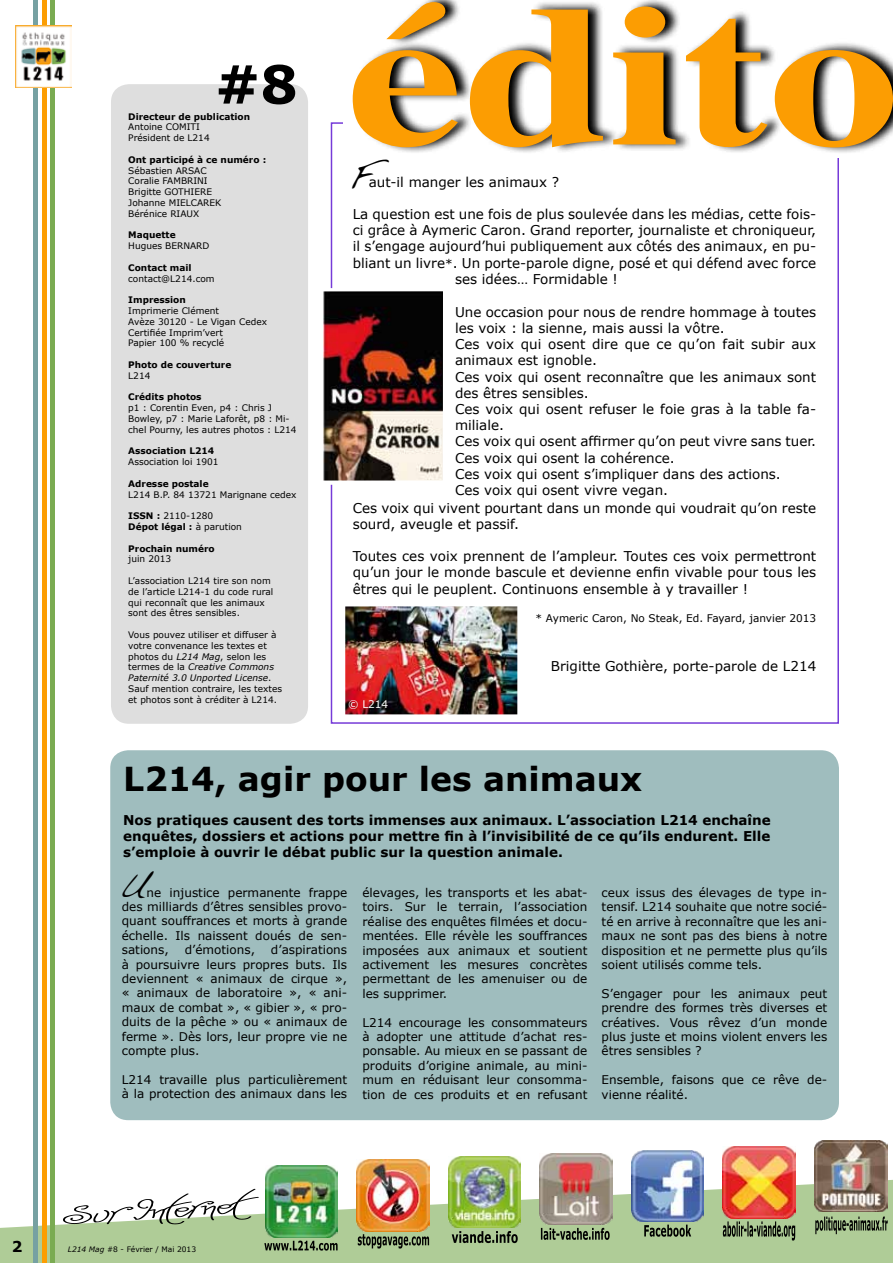
<style>
.page{position:relative;width:893px;height:1263px;background:#fff}
.page>*{position:absolute;margin:0;border:0;box-sizing:border-box;transform-origin:0 0}
.t1{font:700 52.5px "Verdana";color:#000}
.t2{font:37.5px "Handwriting Dakota";color:#000}
.t3{font:700 33px "Verdana";color:#000}
.t4{font:700 15px "Verdana";color:#000}
.t5{font:13.5px/16.2px "Verdana";color:#000}
.t6{font:700 13.5px/16.2px "Verdana";color:#000;text-align:justify}
.t7{font:12px/14.4px "Verdana";color:#000;text-align:justify}
.t8{font:10.5px "Verdana";color:#000}
.t9{font:10.5px "Verdana";color:#fff}
.t10{font:9px/10.8px "Verdana";color:#000}
.t11{font:700 9px "Verdana";color:#000}
.t12{font:7.5px "Verdana";color:#000}
.s1{font-weight:700}
.s2{font-style:italic}
.s3{font-size:12px}
</style>
<div class="page">
<svg style="left:0;top:1180px;width:893px;height:83px;fill:#afcc97"></svg>
<svg style="left:323px;top:288px;width:39px;height:197px"></svg>
<div style="left:110px;top:750px;width:729px;height:370px;background:#9fbdbe;border-radius:18px"></div>
<svg style="left:388px;top:0;width:483px;height:153px"></svg>
<svg style="left:353px;top:2px;width:540px;height:145px"></svg>
<div style="left:111px;top:84px;width:197px;height:640px;background:#dedede;border-radius:18px"></div>
<div style="left:33px;top:0;width:5px;height:1263px;background:#76a1a2"></div>
<div style="left:50px;top:0;width:5px;height:1263px;background:#7aab52"></div>
<hr style="left:42px;top:0;width:4px;height:1263px;background:#fc9d02">
<img style="left:16px;top:25px;width:55px;height:63px">
<svg style="left:63px;top:1189px;width:196px;height:35px"></svg>
<img style="left:357px;top:1159px;width:72px;height:72px">
<img style="left:448px;top:1156px;width:73px;height:72px">
<img style="left:723px;top:1147px;width:72px;height:71px">
<img style="left:631px;top:1150px;width:73px;height:71px">
<img style="left:265px;top:1166px;width:72px;height:71px">
<img style="left:540px;top:1153px;width:72px;height:71px">
<svg style="left:264px;top:1240px;width:74px;height:10px"></svg>
<svg style="left:358px;top:1234px;width:71px;height:14px"></svg>
<svg style="left:452px;top:1231px;width:66px;height:12px"></svg>
<svg style="left:541px;top:1228px;width:69px;height:12px"></svg>
<svg style="left:644px;top:1224px;width:47px;height:13px"></svg>
<svg style="left:723px;top:1221px;width:72px;height:19px"></svg>
<img style="left:815px;top:1140px;width:72px;height:72px">
<svg style="left:815px;top:1216px;width:73px;height:18px"></svg>
<img style="left:323px;top:291px;width:120px;height:189px">
<img style="left:345px;top:606px;width:172px;height:108px">
<h1 class="t1" style="left:215px;top:50px;width:84px">#8</h1>
<p class="t11" style="left:128px;top:110px;width:123px">Directeur de publication</p>
<p class="t10" style="left:128px;top:122px;width:83px">Antoine COMITI<br>Président de L214</p>
<p class="t11" style="left:128px;top:154px;width:140px">Ont participé à ce numéro :</p>
<p class="t10" style="left:128px;top:165px;width:95px">Sébastien ARSAC<br>Coralie FAMBRINI<br>Brigitte GOTHIERE<br>Johanne MIELCAREK<br>Bérénice RIAUX</p>
<p class="t11" style="left:128px;top:229px;width:49px">Maquette</p>
<p class="t10" style="left:128px;top:241px;width:83px">Hugues BERNARD</p>
<p class="t11" style="left:128px;top:262px;width:65px">Contact mail</p>
<p class="t10" style="left:128px;top:273px;width:88px">contact@L214.com</p>
<p class="t11" style="left:128px;top:294px;width:59px">Impression</p>
<p class="t10" style="left:128px;top:305px;width:140px">Imprimerie Clément<br>Avèze 30120 - Le Vigan Cedex<br>Certifiée Imprim’vert<br>Papier 100 % recyclé</p>
<p class="t11" style="left:128px;top:359px;width:105px">Photo de couverture</p>
<p class="t10" style="left:128px;top:370px;width:24px">L214</p>
<p class="t11" style="left:128px;top:391px;width:75px">Crédits photos</p>
<p class="t10" style="left:128px;top:403px;width:170px">p1 : Corentin Even, p4 : Chris J<br>Bowley, p7 : Marie Laforêt, p8 : Mi&shy;chel Pourny, les autres photos : L214</p>
<p class="t11" style="left:128px;top:445px;width:88px">Association L214</p>
<p class="t10" style="left:128px;top:457px;width:92px">Association loi 1901</p>
<p class="t11" style="left:128px;top:478px;width:82px">Adresse postale</p>
<p class="t10" style="left:128px;top:489px;width:170px">L214 B.P. 84 13721 Marignane cedex</p>
<p class="t10" style="left:128px;top:511px;width:115px"><span class="s1">ISSN :</span> 2110-1280<br><span class="s1">Dépot légal :</span> à parution</p>
<p class="t11" style="left:128px;top:542px;width:88px">Prochain numéro</p>
<p class="t10" style="left:128px;top:554px;width:45px">juin 2013</p>
<p class="t10" style="left:128px;top:575px;width:146px">L’association L214 tire son nom de l’article L214-1 du code rural qui reconnaît que les animaux sont des êtres sensibles.</p>
<p class="t10" style="left:128px;top:629px;width:155px">Vous pouvez utiliser et diffuser à votre convenance les textes et photos du <span class="s2">L214 Mag</span>, selon les termes de la <span class="s2">Creative Commons<br>Paternité 3.0 Unported License</span>.<br>Sauf mention contraire, les textes et photos sont à créditer à L214.</p>
<h2 class="t2" style="left:349px;top:153px;width:25px">F</h2>
<p class="t5" style="left:369px;top:174px;width:192px">aut-il manger les animaux ?</p>
<p class="t5" style="left:353px;top:206px;width:465px">La question est une fois de plus soulevée dans les médias, cette fois-</p>
<p class="t5" style="left:353px;top:222px;width:465px">ci grâce à Aymeric Caron. Grand reporter, journaliste et chroniqueur,</p>
<p class="t5" style="left:353px;top:239px;width:465px">il s’engage aujourd’hui publiquement aux côtés des animaux, en pu-</p>
<p class="t5" style="left:353px;top:255px;width:465px">bliant un livre<span class="s3">*</span>. Un porte-parole digne, posé et qui défend avec force</p>
<p class="t5" style="left:455px;top:272px;width:164px">ses idées… Formidable !</p>
<p class="t5" style="left:455px;top:304px;width:363px">Une occasion pour nous de rendre hommage à toutes les voix : la sienne, mais aussi la vôtre.<br>Ces voix qui osent dire que ce qu’on fait subir aux animaux est ignoble.<br>Ces voix qui osent reconnaître que les animaux sont des êtres sensibles.<br>Ces voix qui osent refuser le foie gras à la table fa&shy;miliale.<br>Ces voix qui osent affirmer qu’on peut vivre sans tuer.<br>Ces voix qui osent la cohérence.<br>Ces voix qui osent s’impliquer dans des actions.<br>Ces voix qui osent vivre vegan.</p>
<p class="t5" style="left:353px;top:500px;width:465px">Ces voix qui vivent pourtant dans un monde qui voudrait qu’on reste sourd, aveugle et passif.</p>
<p class="t5" style="left:353px;top:548px;width:465px;text-align:justify">Toutes ces voix prennent de l’ampleur. Toutes ces voix permettront qu’un jour le monde bascule et devienne enfin vivable pour tous les êtres qui le peuplent. Continuons ensemble à y travailler !</p>
<p class="t8" style="left:535px;top:612px;width:282px">* Aymeric Caron, No Steak, Ed. Fayard, janvier 2013</p>
<p class="t5" style="left:551px;top:658px;width:267px">Brigitte Gothière, porte-parole de L214</p>
<p class="t9" style="left:348px;top:697px;width:42px">© L214</p>
<h3 class="t3" style="left:123px;top:758px;width:521px">L214, agir pour les animaux</h3>
<p class="t6" style="left:123px;top:812px;width:649px">Nos pratiques causent des torts immenses aux animaux. L’association L214 enchaîne enquêtes, dossiers et actions pour mettre fin à l’invisibilité de ce qu’ils endurent. Elle s’emploie à ouvrir le débat public sur la question animale.</p>
<h2 class="t2" style="left:120px;top:862px;width:31px">U</h2>
<p class="t7" style="left:146px;top:885px;width:202px">ne injustice permanente frappe</p>
<p class="t7" style="left:122px;top:900px;width:227px">des milliards d’êtres sensibles provo&shy;quant souffrances et morts à grande échelle. Ils naissent doués de sen&shy;sations,</p>
<p class="t7" style="left:185px;top:943px;width:72px">d’émotions,</p>
<p class="t7" style="left:122px;top:943px;width:227px;text-indent:149px">d’aspirations à poursuivre leurs propres buts. Ils deviennent « animaux de cirque », « animaux de laboratoire », « ani&shy;maux de combat », « gibier », « pro&shy;duits de la pêche » ou « animaux de ferme ». Dès lors, leur propre vie ne compte plus.</p>
<p class="t7" style="left:122px;top:1072px;width:227px">L214 travaille plus particulièrement à la protection des animaux dans les</p>
<p class="t7" style="left:362px;top:885px;width:226px">élevages, les transports et les abat&shy;toirs. Sur le terrain, l’association réalise des enquêtes filmées et docu&shy;mentées. Elle révèle les souffrances imposées aux animaux et soutient activement les mesures concrètes permettant de les amenuiser ou de les supprimer.</p>
<p class="t7" style="left:362px;top:1015px;width:226px">L214 encourage les consommateurs à adopter une attitude d’achat res&shy;ponsable. Au mieux en se passant de produits d’origine animale, au mini&shy;mum en réduisant leur consomma&shy;tion de ces produits et en refusant</p>
<p class="t7" style="left:602px;top:885px;width:227px">ceux issus des élevages de type in&shy;tensif. L214 souhaite que notre socié&shy;té en arrive à reconnaître que les ani&shy;maux ne sont pas des biens à notre disposition et ne permette plus qu’ils soient utilisés comme tels.</p>
<p class="t7" style="left:602px;top:986px;width:227px">S’engager pour les animaux peut prendre des formes très diverses et créatives. Vous rêvez d’un monde plus juste et moins violent envers les êtres sensibles ?</p>
<p class="t7" style="left:602px;top:1073px;width:227px">Ensemble, faisons que ce rêve de&shy;vienne réalité.</p>
<p class="t4" style="left:12px;top:1237px;width:12px">2</p>
<p class="t12" style="left:68px;top:1244px;width:130px"><span class="s2">L214 Mag</span> #8 - Février / Mai 2013</p>
</div>
